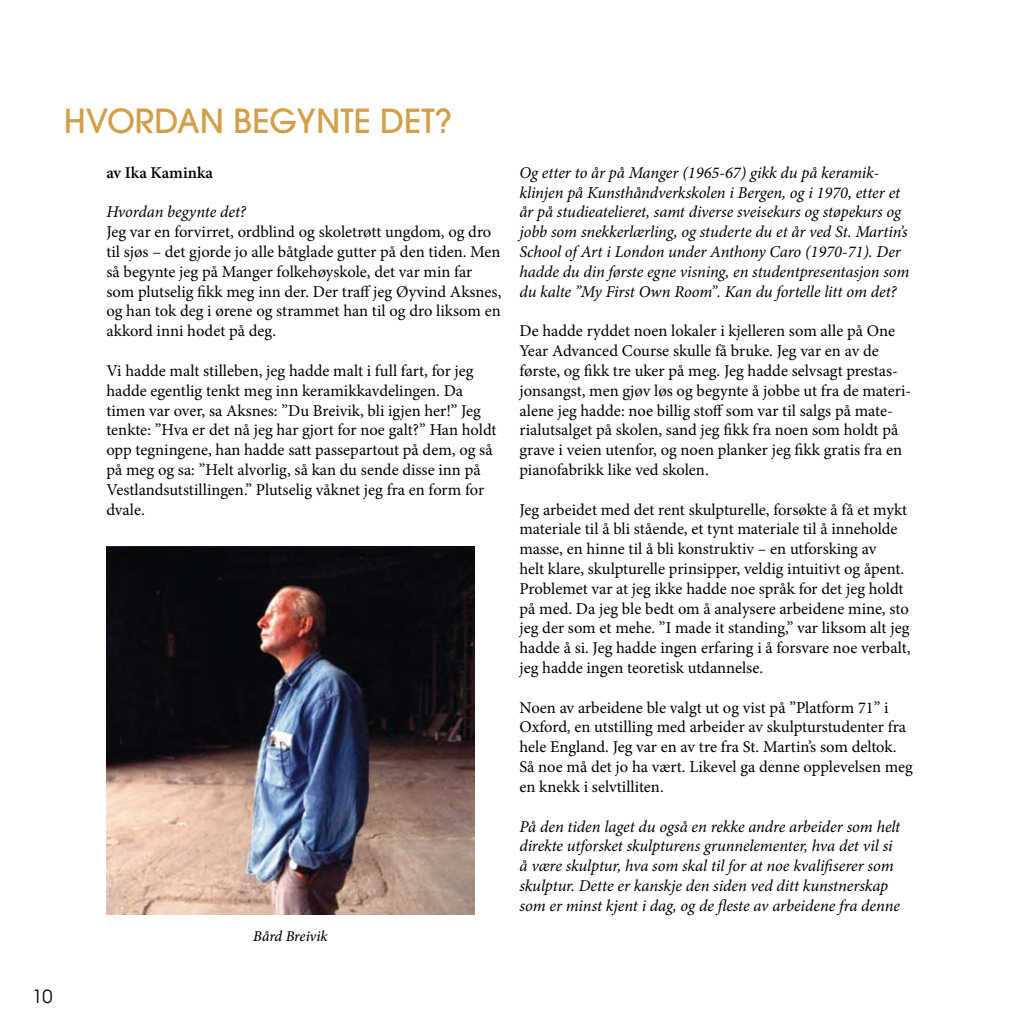
<style>
.page{position:relative;width:1021px;height:1021px;background:#fff}
.page>*{position:absolute;margin:0;border:0;box-sizing:border-box;transform-origin:0 0}
.t1{font:500 33px "Avant Garde";color:#d2a04b}
.t2{font:18px "Avant Garde";color:#000}
.t3{font:16.5px/19.8px "Minion Pro";color:#000}
.t4{font:italic 16.5px/19.8px "Minion Pro";letter-spacing:-.005em;color:#000}
.t5{font:600 16.5px "Minion Pro";color:#000}
.t6{font:italic 500 15px "Minion Pro";letter-spacing:-.015em;color:#000}
</style>
<div class="page">
<img style="left:106px;top:546px;width:368px;height:368px">
<h1 class="t1" style="left:64px;top:100px;width:390px">HVORDAN BEGYNTE DET?</h1>
<p class="t5" style="left:106px;top:161px;width:108px">av Ika Kaminka</p>
<p class="t4" style="left:106px;top:202px;width:141px">Hvordan begynte det?</p>
<p class="t3" style="left:106px;top:222px;width:396px">Jeg var en forvirret, ordblind og skoletrøtt ungdom, og dro til sjøs – det gjorde jo alle båtglade gutter på den tiden. Men så begynte jeg på Manger folkehøyskole, det var min far som plutselig fikk meg inn der. Der traff jeg Øyvind Aksnes, og han tok deg i ørene og strammet han til og dro liksom en akkord inni hodet på deg.</p>
<p class="t3" style="left:106px;top:361px;width:392px">Vi hadde malt stilleben, jeg hadde malt i full fart, for jeg hadde egentlig tenkt meg inn keramikkavdelingen. Da timen var over, sa Aksnes: ”Du Breivik, bli igjen her!” Jeg tenkte: ”Hva er det nå jeg har gjort for noe galt?” Han holdt opp tegningene, han hadde satt passepartout på dem, og så på meg og sa: ”Helt alvorlig, så kan du sende disse inn på Vestlandsutstillingen.” Plutselig våknet jeg fra en form for dvale.</p>
<p class="t6" style="left:253px;top:925px;width:76px">Bård Breivik</p>
<p class="t4" style="left:519px;top:162px;width:391px">Og etter to år på Manger (1965-67) gikk du på keramik&shy;klinjen på Kunsthåndverkskolen i Bergen, og i 1970, etter et år på studieatelieret, samt diverse sveisekurs og støpekurs og jobb som snekkerlærling, og studerte du et år ved St. Martin’s School of Art i London under Anthony Caro (1970-71). Der hadde du din første egne visning, en studentpresentasjon som du kalte ”My First Own Room”. Kan du fortelle litt om det?</p>
<p class="t3" style="left:519px;top:321px;width:393px">De hadde ryddet noen lokaler i kjelleren som alle på One Year Advanced Course skulle få bruke. Jeg var en av de første, og fikk tre uker på meg. Jeg hadde selvsagt prestas&shy;jonsangst, men gjøv løs og begynte å jobbe ut fra de materi&shy;alene jeg hadde: noe billig stoff som var til salgs på mate&shy;rialutsalget på skolen, sand jeg fikk fra noen som holdt på grave i veien utenfor, og noen planker jeg fikk gratis fra en pianofabrikk like ved skolen.</p>
<p class="t3" style="left:519px;top:499px;width:392px">Jeg arbeidet med det rent skulpturelle, forsøkte å få et mykt materiale til å bli stående, et tynt materiale til å inneholde masse, en hinne til å bli konstruktiv – en utforsking av<br>helt klare, skulpturelle prinsipper, veldig intuitivt og åpent.<br>Problemet var at jeg ikke hadde noe språk for det jeg holdt på med. Da jeg ble bedt om å analysere arbeidene mine, sto jeg der som et mehe. ”I made it standing,” var liksom alt jeg hadde å si. Jeg hadde ingen erfaring i å forsvare noe verbalt, jeg hadde ingen teoretisk utdannelse.</p>
<p class="t3" style="left:519px;top:697px;width:395px">Noen av arbeidene ble valgt ut og vist på ”Platform 71” i Oxford, en utstilling med arbeider av skulpturstudenter fra hele England. Jeg var en av tre fra St. Martin’s som deltok.<br>Så noe må det jo ha vært. Likevel ga denne opplevelsen meg en knekk i selvtilliten.</p>
<p class="t4" style="left:519px;top:816px;width:382px">På den tiden laget du også en rekke andre arbeider som helt direkte utforsket skulpturens grunnelementer, hva det vil si å være skulptur, hva som skal til for at noe kvalifiserer som skulptur. Dette er kanskje den siden ved ditt kunstnerskap som er minst kjent i dag, og de fleste av arbeidene fra denne</p>
<p class="t2" style="left:33px;top:985px;width:21px">10</p>
</div>
